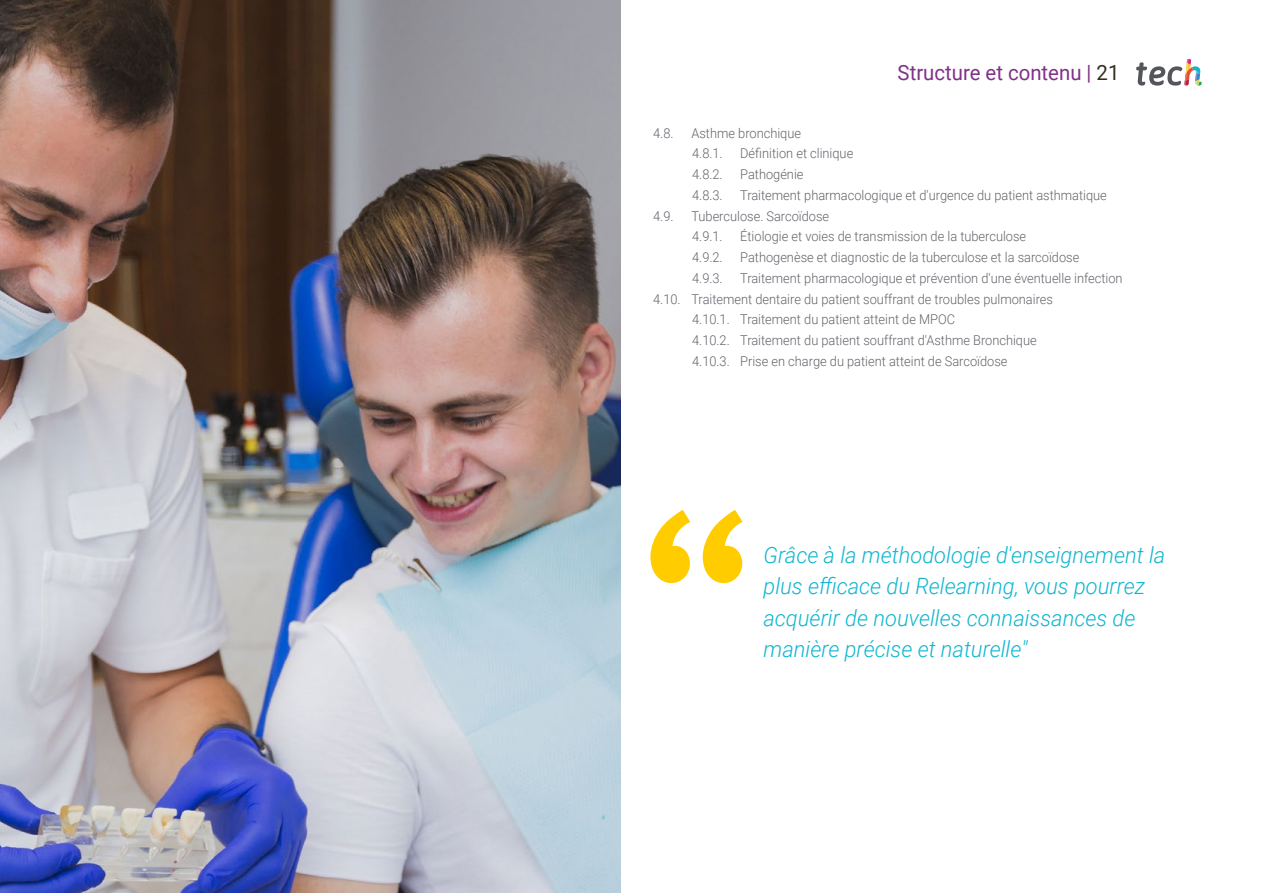
<style>
.page{position:relative;width:1263px;height:893px;background:#fff}
.page>*{position:absolute;margin:0;border:0;box-sizing:border-box;transform-origin:0 0}
.t1{font:italic 300 22.5px/31.5px "Roboto";color:#0fb6cf}
.t2{font:21px "Roboto";color:#813089}
.t3{font:300 13.5px/20.7px "Roboto";color:#61646a;scale:.95 1}
.s1{color:#312e20}
</style>
<div class="page">
<svg style="left:1136px;top:59px;width:66px;height:27px"></svg>
<svg style="left:650px;top:510px;width:92px;height:73px"></svg>
<img style="left:0;top:0;width:621px;height:893px">
<p class="t3" style="left:653px;top:122px;width:23px">4.8.</p>
<p class="t3" style="left:691px;top:122px;width:117px">Asthme bronchique<br>4.8.1.</p>
<p class="t3" style="left:740px;top:143px;width:121px">Définition et clinique</p>
<h2 class="t2" style="left:898px;top:57px;width:223px">Structure et contenu | <span class="s1">21</span></h2>
<p class="t3" style="left:692px;top:164px;width:34px">4.8.2.</p>
<p class="t3" style="left:740px;top:164px;width:68px">Pathogénie</p>
<p class="t3" style="left:692px;top:184px;width:34px">4.8.3.</p>
<p class="t3" style="left:740px;top:184px;width:387px">Traitement pharmacologique et d'urgence du patient asthmatique</p>
<p class="t3" style="left:653px;top:205px;width:23px">4.9.</p>
<p class="t3" style="left:691px;top:205px;width:147px">Tuberculose. Sarcoïdose<br>4.9.1.</p>
<p class="t3" style="left:740px;top:226px;width:303px">Étiologie et voies de transmission de la tuberculose</p>
<p class="t3" style="left:692px;top:247px;width:34px">4.9.2.</p>
<p class="t3" style="left:740px;top:247px;width:358px">Pathogenèse et diagnostic de la tuberculose et la sarcoïdose</p>
<p class="t3" style="left:692px;top:267px;width:34px">4.9.3.</p>
<p class="t3" style="left:740px;top:267px;width:404px">Traitement pharmacologique et prévention d'une éventuelle infection</p>
<p class="t3" style="left:653px;top:288px;width:422px">4.10. Traitement dentaire du patient souffrant de troubles pulmonaires</p>
<p class="t3" style="left:692px;top:309px;width:278px">4.10.1. Traitement du patient atteint de MPOC</p>
<p class="t3" style="left:692px;top:330px;width:364px">4.10.2. Traitement du patient souffrant d'Asthme Bronchique</p>
<p class="t3" style="left:692px;top:350px;width:333px">4.10.3. Prise en charge du patient atteint de Sarcoïdose</p>
<h1 class="t1" style="left:763px;top:538px;width:403px">Grâce à la méthodologie d'enseignement la plus efficace du Relearning, vous pourrez acquérir de nouvelles connaissances de manière précise et naturelle"</h1>
</div>
